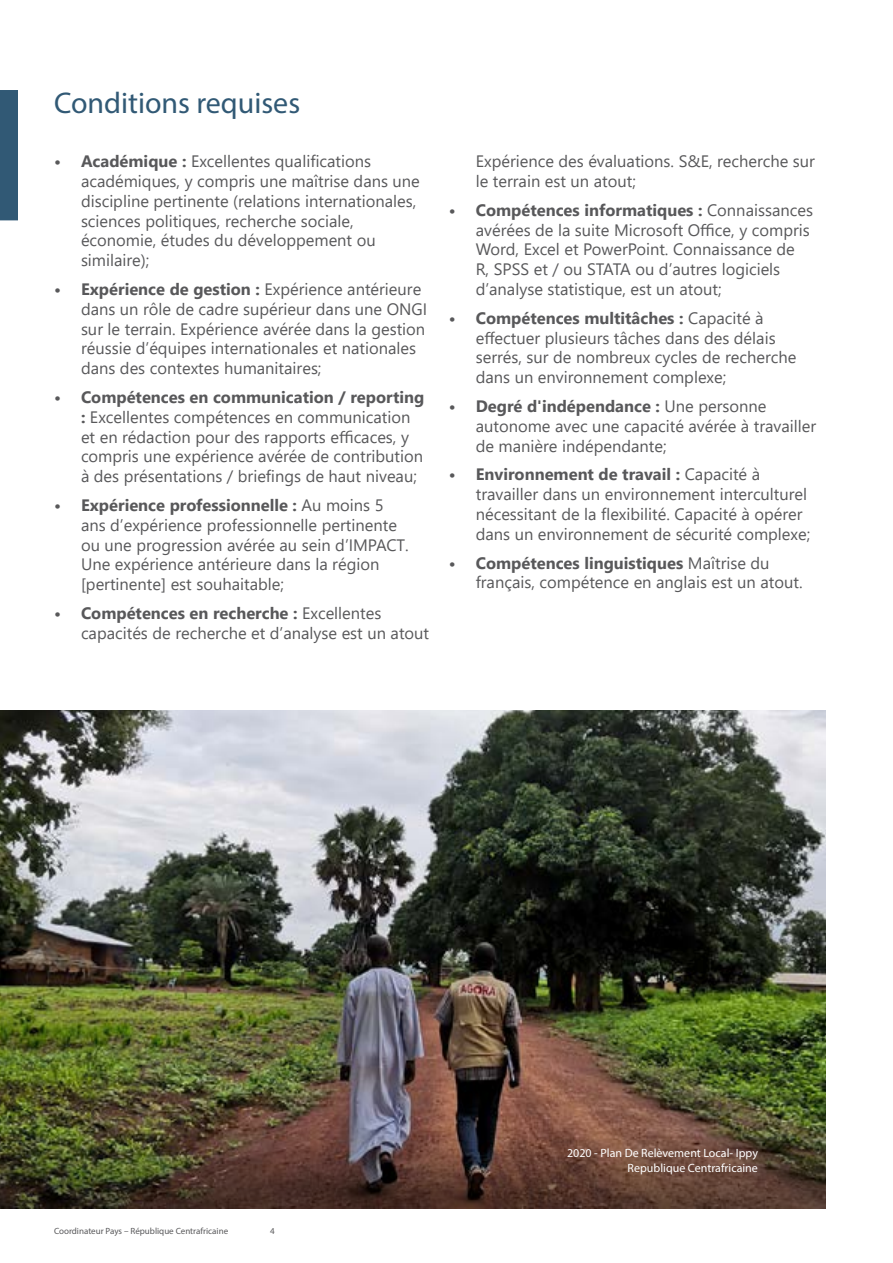
<style>
.page{position:relative;width:893px;height:1263px;background:#fff}
.page>*{position:absolute;margin:0;border:0;box-sizing:border-box;transform-origin:0 0}
.t1{font:30px "Myriad Pro";color:#315975}
.t2{font:16.5px/19.8px "Segoe UI";color:#58585a}
.t3{font:12px/15px "Myriad Pro";color:#fff;text-align:right}
.t4{font:9px "Myriad Pro";color:#58585a}
.s1{font-weight:700}
</style>
<div class="page">
<img style="left:0;top:710px;width:825px;height:417px">
<img style="left:0;top:1127px;width:825px;height:82px">
<div style="left:0;top:90px;width:18px;height:130px;background:#315975"></div>
<h1 class="t1" style="left:54px;top:84px;width:248px">Conditions requises</h1>
<p class="t2" style="left:81px;top:150px;width:340px;text-indent:-27px"><span class="s1">• Académique :</span> Excellentes qualifications académiques, y compris une maîtrise dans une discipline pertinente (relations internationales, sciences politiques, recherche sociale, économie, études du développement ou similaire);</p>
<p class="t2" style="left:81px;top:278px;width:348px;text-indent:-27px"><span class="s1">• Expérience de gestion :</span> Expérience antérieure dans un rôle de cadre supérieur dans une ONGI sur le terrain. Expérience avérée dans la gestion réussie d’équipes internationales et nationales dans des contextes humanitaires;</p>
<p class="t2" style="left:81px;top:386px;width:345px;text-indent:-27px"><span class="s1">• Compétences en communication / reporting :</span> Excellentes compétences en communication et en rédaction pour des rapports efficaces, y compris une expérience avérée de contribution à des présentations / briefings de haut niveau;</p>
<p class="t2" style="left:81px;top:494px;width:329px;text-indent:-27px"><span class="s1">• Expérience professionnelle :</span> Au moins 5 ans d’expérience professionnelle pertinente ou une progression avérée au sein d’IMPACT.<br>Une expérience antérieure dans la région [pertinente] est souhaitable;</p>
<p class="t2" style="left:81px;top:602px;width:350px;text-indent:-27px"><span class="s1">• Compétences en recherche :</span> Excellentes capacités de recherche et d’analyse est un atout</p>
<p class="t2" style="left:476px;top:150px;width:341px">Expérience des évaluations. S&amp;E, recherche sur le terrain est un atout;</p>
<p class="t2" style="left:476px;top:199px;width:339px;text-indent:-27px"><span class="s1">• Compétences informatiques :</span> Connaissances avérées de la suite Microsoft Office, y compris Word, Excel et PowerPoint. Connaissance de<br>R, SPSS et / ou STATA ou d’autres logiciels d’analyse statistique, est un atout;</p>
<p class="t2" style="left:476px;top:307px;width:322px;text-indent:-27px"><span class="s1">• Compétences multitâches :</span> Capacité à effectuer plusieurs tâches dans des délais serrés, sur de nombreux cycles de recherche dans un environnement complexe;</p>
<p class="t2" style="left:476px;top:395px;width:342px;text-indent:-27px"><span class="s1">• Degré d'indépendance :</span> Une personne autonome avec une capacité avérée à travailler de manière indépendante;</p>
<p class="t2" style="left:476px;top:463px;width:336px;text-indent:-27px"><span class="s1">• Environnement de travail :</span> Capacité à travailler dans un environnement interculturel nécessitant de la flexibilité. Capacité à opérer dans un environnement de sécurité complexe;</p>
<p class="t2" style="left:476px;top:551px;width:328px;text-indent:-27px"><span class="s1">• Compétences linguistiques</span> Maîtrise du français, compétence en anglais est un atout.</p>
<p class="t4" style="left:54px;top:1225px;width:176px">Coordinateur Pays – République Centrafricaine</p>
<p class="t4" style="left:270px;top:1225px;width:6px">4</p>
<p class="t3" style="left:567px;top:1145px;width:192px">2020 - Plan De Relèvement Local- Ippy<br>Republique Centrafricaine</p>
</div>
